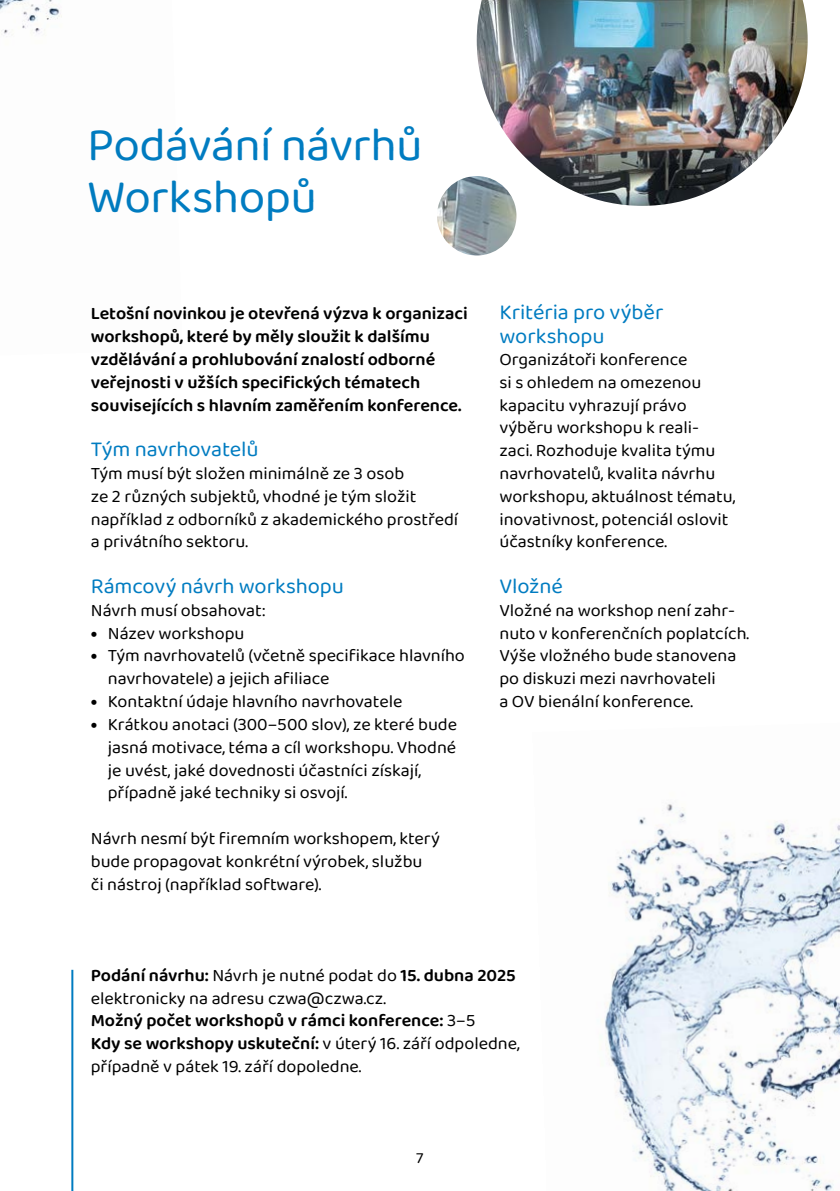
<style>
.page{position:relative;width:840px;height:1191px;background:#fff}
.page>*{position:absolute;margin:0;border:0;box-sizing:border-box;transform-origin:0 0}
.t1{font:48px/52px "Baloo Chettan 2";letter-spacing:-.015em;color:#007cc1}
.t2{font:22px/24px "Baloo Chettan 2";letter-spacing:-.005em;color:#007cc1}
.t3{font:18px/22.8px "Baloo Chettan 2";color:#000}
.t4{font:600 18px/22.8px "Baloo Chettan 2";color:#000}
.t5{font:16px "Baloo Chettan 2";color:#000}
.s1{font-family:"Myriad Pro";font-weight:900}
.s2{font-weight:600}
</style>
<div class="page">
<hr style="left:71px;top:969px;width:2px;height:222px;background:#007cc1">
<img style="left:476px;top:0;width:331px;height:206px">
<img style="left:437px;top:176px;width:79px;height:79px;border-radius:40px">
<img style="left:602px;top:804px;width:237px;height:387px">
<img style="left:0;top:0;width:62px;height:35px">
<h1 class="t1" style="left:87px;top:118px;width:337px">Podávání návrhů<br>Workshopů</h1>
<p class="t4" style="left:91px;top:302px;width:378px">Letošní novinkou je otevřená výzva k organizaci workshopů, které by měly sloužit k dalšímu vzdělávání a prohlubování znalostí odborné veřejnosti v užších specifických tématech souvisejících s hlavním zaměřením konference.</p>
<p class="t2" style="left:91px;top:437px;width:169px">Tým navrhovatelů</p>
<p class="t3" style="left:91px;top:461px;width:369px">Tým musí být složen minimálně ze 3 osob<br>ze 2 různých subjektů, vhodné je tým složit například z odborníků z akademického prostředí a privátního sektoru.</p>
<p class="t2" style="left:91px;top:573px;width:254px">Rámcový návrh workshopu</p>
<p class="t3" style="left:91px;top:598px;width:176px">Návrh musí obsahovat:</p>
<p class="t3" style="left:91px;top:621px;width:155px"><span class="s1">•</span> Název workshopu</p>
<p class="t3" style="left:108px;top:644px;width:358px;text-indent:-17px"><span class="s1">•</span> Tým navrhovatelů (včetně specifikace hlavního navrhovatele) a jejich afiliace</p>
<p class="t3" style="left:91px;top:689px;width:313px"><span class="s1">•</span> Kontaktní údaje hlavního navrhovatele</p>
<p class="t3" style="left:108px;top:712px;width:350px;text-indent:-17px"><span class="s1">•</span> Krátkou anotaci (300–500 slov), ze které bude jasná motivace, téma a cíl workshopu. Vhodné je uvést, jaké dovednosti účastníci získají, případně jaké techniky si osvojí.</p>
<p class="t3" style="left:91px;top:826px;width:350px">Návrh nesmí být firemním workshopem, který bude propagovat konkrétní výrobek, službu<br>či nástroj (například software).</p>
<p class="t2" style="left:499px;top:300px;width:165px">Kritéria pro výběr workshopu</p>
<p class="t3" style="left:499px;top:347px;width:237px">Organizátoři konference<br>si s ohledem na omezenou kapacitu vyhrazují právo výběru workshopu k reali&shy;zaci. Rozhoduje kvalita týmu navrhovatelů, kvalita návrhu workshopu, aktuálnost tématu, inovativnost, potenciál oslovit účastníky konference.</p>
<p class="t2" style="left:499px;top:573px;width:65px">Vložné</p>
<p class="t3" style="left:499px;top:598px;width:251px">Vložné na workshop není zahr&shy;nuto v konferenčních poplatcích.<br>Výše vložného bude stanovena po diskuzi mezi navrhovateli<br>a OV bienální konference.</p>
<p class="t3" style="left:91px;top:963px;width:430px"><span class="s2">Podání návrhu:</span> Návrh je nutné podat do <span class="s2">15. dubna 2025 </span>elektronicky na adresu czwa@czwa.cz.<br><span class="s2">Možný počet workshopů v rámci konference:</span> 3–5<br><span class="s2">Kdy se workshopy uskuteční:</span> v úterý 16. září odpoledne, případně v pátek 19. září dopoledne.</p>
<p class="t5" style="left:416px;top:1147px;width:9px">7</p>
</div>
